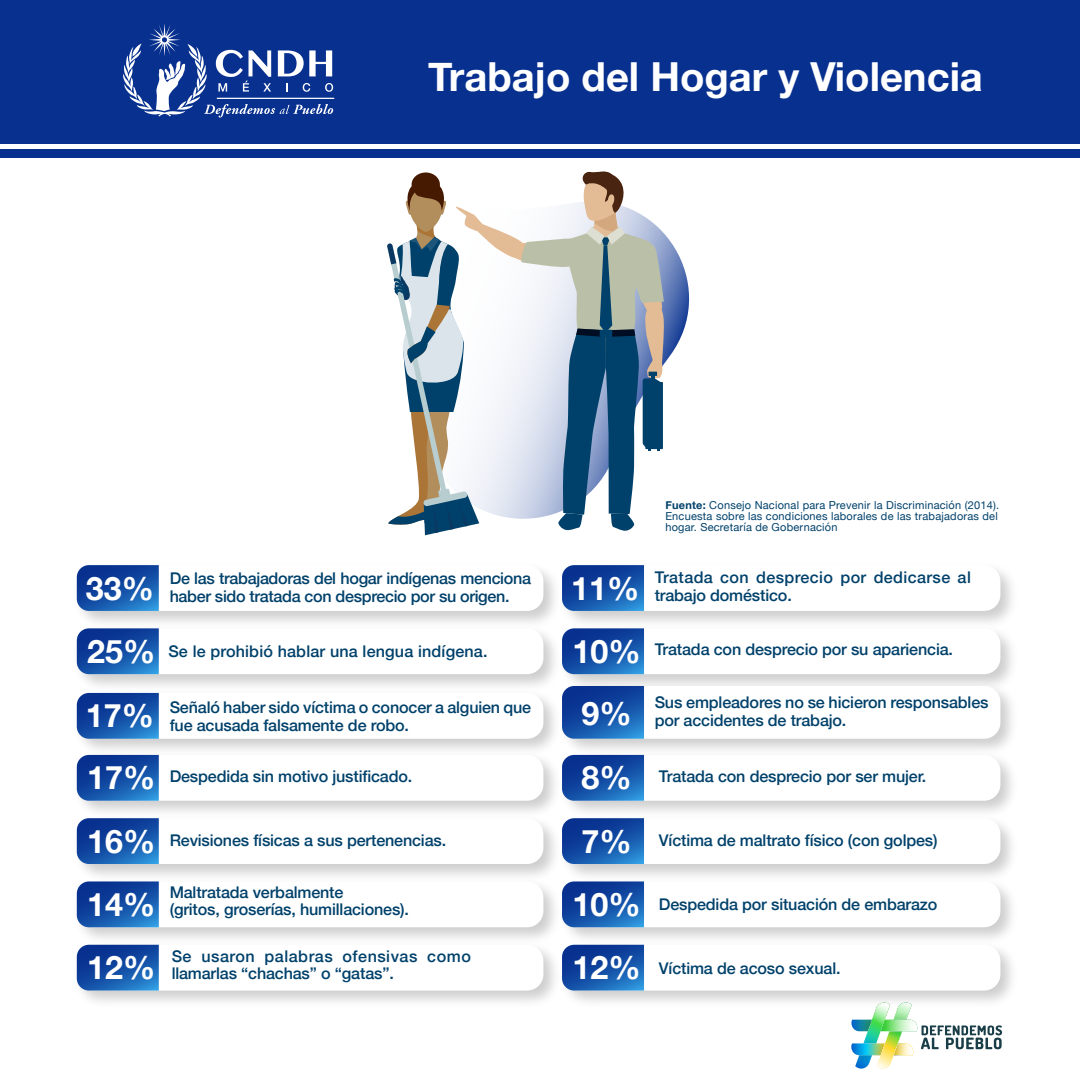
<style>
.page{position:relative;width:1080px;height:1080px;background:#fff}
.page>*{position:absolute;margin:0;border:0;box-sizing:border-box;transform-origin:0 0}
.t1{font:700 40px "Helvetica Neue";color:#fff}
.t2{font:700 32.3px/63.3px "Helvetica Neue";color:#fff}
.t3{font:500 16.1px/17.5px "Helvetica Neue";letter-spacing:-.01em;color:#00416b}
.t4{font:500 16.1px/17.5px "Helvetica Neue";letter-spacing:.03em;color:#00416b}
.t5{font:500 16.1px/17.5px "Helvetica Neue";letter-spacing:.025em;color:#00416b}
.t6{font:500 16.1px "Helvetica Neue";letter-spacing:.01em;color:#00416b}
.t7{font:11px/11px "Helvetica Neue";letter-spacing:.02em;color:#00416b}
.s1{font-weight:700}
</style>
<div class="page">
<div style="left:0;top:0;width:1080px;height:157px;background:#08318f"></div>
<div style="left:0;top:0;width:1080px;height:148px;background:linear-gradient(to right,#fff,#fff)"></div>
<div style="left:0;top:0;width:1080px;height:143px;background:#08318f"></div>
<img style="left:76px;top:823px;width:478px;height:50px">
<div style="left:77px;top:818px;width:466px;height:46px;background:#fff;border-radius:16px"></div>
<svg style="left:77px;top:823px;width:82px;height:41px;background:#1753a8"></svg>
<img style="left:76px;top:873px;width:478px;height:64px">
<div style="left:77px;top:881px;width:466px;height:46px;background:#fff;border-radius:16px"></div>
<svg style="left:77px;top:881px;width:82px;height:46px;background:#1953a7"></svg>
<svg style="left:77px;top:945px;width:82px;height:46px;background:#1953a8"></svg>
<img style="left:76px;top:570px;width:478px;height:50px">
<div style="left:77px;top:565px;width:466px;height:46px;background:#fff;border-radius:16px"></div>
<svg style="left:77px;top:565px;width:82px;height:46px;background:#1852a7"></svg>
<img style="left:76px;top:697px;width:478px;height:50px">
<div style="left:77px;top:693px;width:466px;height:46px;background:#fff;border-radius:16px"></div>
<svg style="left:77px;top:696px;width:82px;height:43px;background:#1853a8"></svg>
<img style="left:76px;top:620px;width:478px;height:76px">
<div style="left:77px;top:628px;width:466px;height:46px;background:#fff;border-radius:16px"></div>
<svg style="left:77px;top:628px;width:82px;height:46px;background:#1952a7"></svg>
<img style="left:76px;top:747px;width:478px;height:76px">
<div style="left:77px;top:755px;width:466px;height:46px;background:#fff;border-radius:16px"></div>
<svg style="left:77px;top:755px;width:82px;height:46px;background:#1852a7"></svg>
<img style="left:554px;top:823px;width:458px;height:50px">
<div style="left:562px;top:818px;width:438px;height:46px;background:#fff;border-radius:16px"></div>
<svg style="left:562px;top:823px;width:82px;height:41px;background:#1653a8"></svg>
<img style="left:554px;top:873px;width:458px;height:64px">
<div style="left:562px;top:881px;width:438px;height:46px;background:#fff;border-radius:16px"></div>
<svg style="left:562px;top:881px;width:82px;height:46px;background:#1953a7"></svg>
<svg style="left:562px;top:945px;width:82px;height:46px;background:#1953a7"></svg>
<img style="left:554px;top:570px;width:458px;height:50px">
<div style="left:562px;top:565px;width:438px;height:46px;background:#fff;border-radius:16px"></div>
<svg style="left:562px;top:565px;width:82px;height:46px;background:#1852a7"></svg>
<img style="left:554px;top:620px;width:458px;height:58px">
<div style="left:562px;top:628px;width:438px;height:46px;background:#fff;border-radius:16px"></div>
<svg style="left:562px;top:628px;width:82px;height:46px;background:#1852a7"></svg>
<img style="left:554px;top:761px;width:458px;height:62px">
<div style="left:562px;top:755px;width:438px;height:46px;background:#fff;border-radius:16px"></div>
<svg style="left:562px;top:761px;width:82px;height:40px;background:#1855a9"></svg>
<img style="left:554px;top:678px;width:458px;height:83px">
<div style="left:562px;top:686px;width:438px;height:53px;background:#fff;border-radius:16px"></div>
<svg style="left:562px;top:686px;width:82px;height:53px;background:#1752a7"></svg>
<svg style="left:425px;top:233px;width:265px;height:303px"></svg>
<svg style="left:387px;top:171px;width:277px;height:364px"></svg>
<hr style="left:217px;top:98px;width:117px;height:1px;background:#fff">
<svg style="left:123px;top:24px;width:210px;height:94px"></svg>
<svg style="left:850px;top:1002px;width:152px;height:67px"></svg>
<h1 class="t1" style="left:428px;top:45px;width:556px">Trabajo del Hogar y Violencia</h1>
<p class="t7" style="left:665px;top:500px;width:335px"><span class="s1">Fuente:</span> Consejo Nacional para Prevenir la Discriminación (2014).<br>Encuesta sobre las condiciones laborales de las trabajadoras del hogar. Secretaría de Gobernación</p>
<h2 class="t2" style="left:86px;top:557px;width:70px">33%</h2>
<p class="t3" style="left:170px;top:568px;width:363px">De las trabajadoras del hogar indígenas menciona haber sido tratada con desprecio por su origen.</p>
<h2 class="t2" style="left:87px;top:621px;width:70px">25%</h2>
<p class="t6" style="left:168px;top:638px;width:321px">Se le prohibió hablar una lengua indígena.</p>
<h2 class="t2" style="left:86px;top:685px;width:70px">17%</h2>
<p class="t3" style="left:170px;top:697px;width:363px">Señaló haber sido víctima o conocer a alguien que fue acusada falsamente de robo.</p>
<h2 class="t2" style="left:571px;top:557px;width:71px">11%<br>10%</h2>
<h2 class="t2" style="left:581px;top:682px;width:52px">9%</h2>
<p class="t5" style="left:655px;top:567px;width:318px">Tratada con desprecio por dedicarse al trabajo doméstico.</p>
<p class="t3" style="left:655px;top:639px;width:300px">Tratada con desprecio por su apariencia.</p>
<p class="t3" style="left:655px;top:693px;width:335px">Sus empleadores no se hicieron responsables por accidentes de trabajo.</p>
<h2 class="t2" style="left:87px;top:747px;width:70px">17%</h2>
<p class="t3" style="left:170px;top:767px;width:244px">Despedida sin motivo justificado.</p>
<h2 class="t2" style="left:581px;top:747px;width:52px">8%</h2>
<p class="t3" style="left:659px;top:766px;width:269px">Tratada con desprecio por ser mujer.</p>
<h2 class="t2" style="left:87px;top:810px;width:70px;text-align:justify">16% 14% 12%</h2>
<p class="t3" style="left:170px;top:831px;width:278px">Revisiones físicas a sus pertenencias.</p>
<p class="t3" style="left:170px;top:882px;width:241px">Maltratada verbalmente<br>(gritos, groserías, humillaciones).</p>
<p class="t4" style="left:172px;top:946px;width:301px">Se usaron palabras ofensivas como llamarlas “chachas” o “gatas”.</p>
<h2 class="t2" style="left:573px;top:810px;width:70px">7%<br>10%<br>12%</h2>
<p class="t3" style="left:659px;top:831px;width:280px">Víctima de maltrato físico (con golpes)</p>
<p class="t3" style="left:659px;top:894px;width:280px">Despedida por situación de embarazo</p>
<p class="t3" style="left:659px;top:958px;width:183px">Víctima de acoso sexual.</p>
</div>
